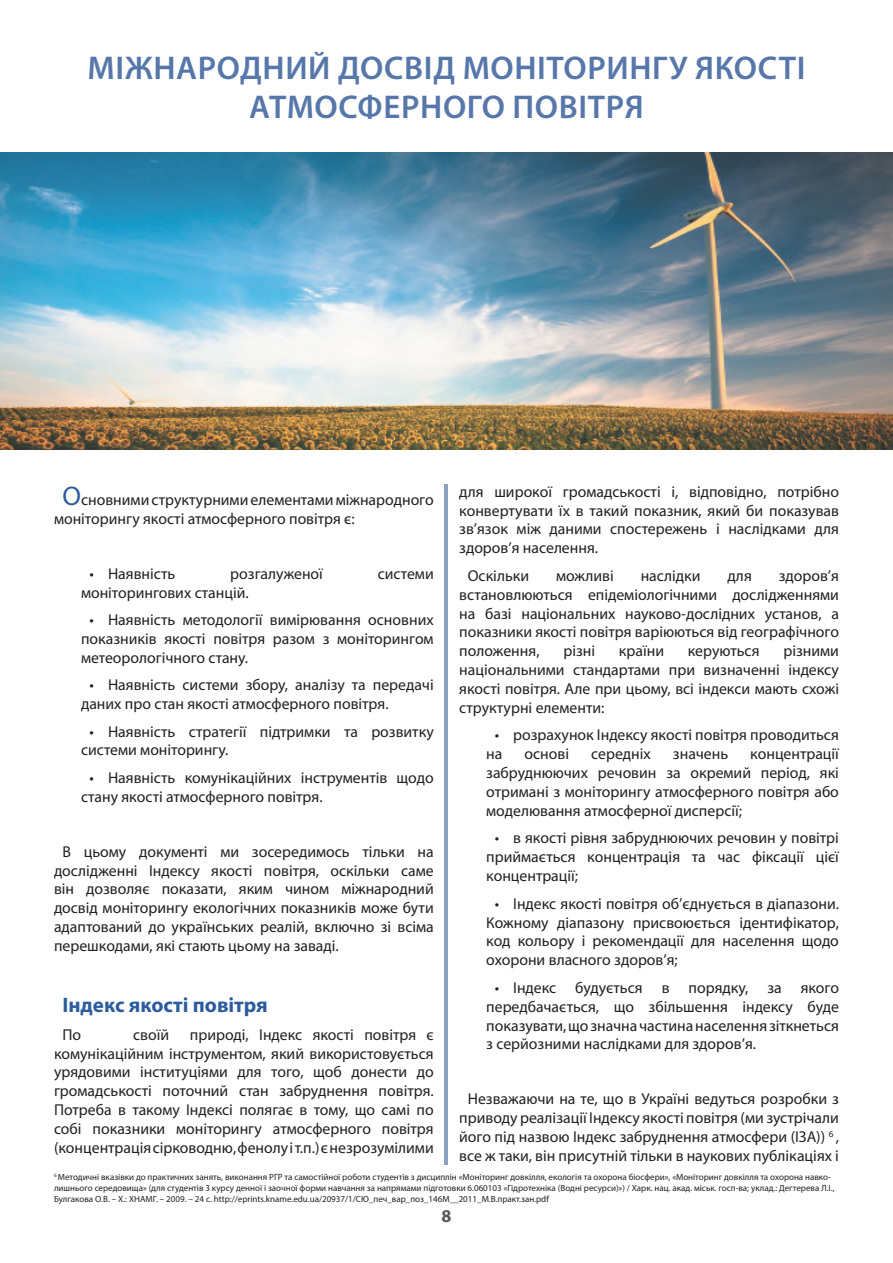
<style>
.page{position:relative;width:893px;height:1263px;background:#fff}
.page>*{position:absolute;margin:0;border:0;box-sizing:border-box;transform-origin:0 0}
.t1{font:600 33px/39.6px "Myriad Pro";letter-spacing:.02em;color:#5777ab;text-align:center}
.t2{font:700 21px "Myriad Pro";color:#2c5c9d}
.t3{font:700 18px "Myriad Pro";color:#57585a}
.t4{font:15.75px/18.9px "Myriad Pro";color:#231f20;text-align:justify}
.t5{font:9px/10.8px "Myriad Pro";color:#231f20}
.s1{font-size:27px;color:#2c5c9d}
</style>
<div class="page">
<hr style="left:445px;top:485px;width:3px;height:680px;background:#8ba2c3">
<img style="left:0;top:152px;width:893px;height:298px">
<h1 class="t1" style="left:88px;top:47px;width:719px">МІЖНАРОДНИЙ ДОСВІД МОНІТОРИНГУ ЯКОСТІ<br>АТМОСФЕРНОГО ПОВІТРЯ</h1>
<p class="t4" style="left:54px;top:490px;width:381px;text-indent:9px"><span class="s1">О</span>сновними структурними елементами міжнародного моніторингу якості атмосферного повітря є:</p>
<p class="t4" style="left:90px;top:564px;width:87px">• Наявність</p>
<p class="t4" style="left:230px;top:564px;width:94px">розгалуженої</p>
<p class="t4" style="left:378px;top:564px;width:57px">системи</p>
<p class="t4" style="left:81px;top:583px;width:169px">моніторингових станцій.</p>
<p class="t4" style="left:81px;top:610px;width:354px;text-indent:9px">• Наявність методології вимірювання основних показників якості повітря разом з моніторингом метеорологічного стану.</p>
<p class="t4" style="left:81px;top:675px;width:354px;text-indent:9px">• Наявність системи збору, аналізу та передачі даних про стан якості атмосферного повітря.</p>
<p class="t4" style="left:81px;top:722px;width:354px;text-indent:9px">• Наявність стратегії підтримки та розвитку системи моніторингу.</p>
<p class="t4" style="left:81px;top:768px;width:354px;text-indent:9px">• Наявність комунікаційних інструментів щодо стану якості атмосферного повітря.</p>
<p class="t4" style="left:54px;top:842px;width:381px;text-indent:9px">В цьому документі ми зосередимось тільки на дослідженні Індексу якості повітря, оскільки саме він дозволяє показати, яким чином міжнародний досвід моніторингу екологічних показників може бути адаптований до українських реалій, включно зі всіма перешкодами, які стають цьому на заваді.</p>
<h2 class="t2" style="left:63px;top:991px;width:207px">Індекс якості повітря</h2>
<p class="t4" style="left:63px;top:1025px;width:20px">По</p>
<p class="t4" style="left:133px;top:1025px;width:37px">своїй</p>
<p class="t4" style="left:54px;top:1025px;width:381px;text-indent:136px">природі, Індекс якості повітря є комунікаційним інструментом, який використовується урядовими інституціями для того, щоб донести до громадськості поточний стан забруднення повітря.<br>Потреба в такому Індексі полягає в тому, що самі по собі показники моніторингу атмосферного повітря (концентрація сірководню, фенолу і т.п.) є незрозумілими</p>
<p class="t4" style="left:459px;top:482px;width:381px">для широкої громадськості і, відповідно, потрібно конвертувати їх в такий показник, який би показував зв’язок між даними спостережень і наслідками для здоров’я населення.</p>
<p class="t4" style="left:468px;top:566px;width:63px">Оскільки</p>
<p class="t4" style="left:556px;top:566px;width:59px">можливі</p>
<p class="t4" style="left:641px;top:566px;width:61px">наслідки</p>
<p class="t4" style="left:727px;top:566px;width:26px">для</p>
<p class="t4" style="left:459px;top:566px;width:381px;text-indent:319px">здоров’я встановлюються епідеміологічними дослідженнями на базі національних науково-дослідних установ, а показники якості повітря варіюються від географічного положення,</p>
<p class="t4" style="left:459px;top:641px;width:381px;text-indent:324px">різними національними стандартами при визначенні індексу якості повітря. Але при цьому, всі індекси мають схожі структурні елементи:</p>
<p class="t4" style="left:486px;top:725px;width:354px;text-indent:9px">• розрахунок Індексу якості повітря проводиться на</p>
<p class="t4" style="left:563px;top:641px;width:33px">різні</p>
<p class="t4" style="left:619px;top:641px;width:47px">країни</p>
<p class="t4" style="left:688px;top:641px;width:73px">керуються</p>
<p class="t4" style="left:486px;top:744px;width:354px;text-indent:264px">концентрації забруднюючих речовин за окремий період, які отримані з моніторингу атмосферного повітря або моделювання атмосферної дисперсії;</p>
<p class="t4" style="left:486px;top:828px;width:354px;text-indent:9px">• в якості рівня забруднюючих речовин у повітрі приймається концентрація та час фіксації цієї концентрації;</p>
<p class="t4" style="left:486px;top:894px;width:354px;text-indent:9px">• Індекс якості повітря об’єднується в діапазони.<br>Кожному діапазону присвоюється ідентифікатор, код кольору і рекомендації для населення щодо охорони власного здоров’я;</p>
<p class="t4" style="left:486px;top:978px;width:354px;text-indent:9px">• Індекс будується в порядку, за якого передбачається, що збільшення індексу буде показувати, що значна частина населення зіткнеться з серйозними наслідками для здоров’я.</p>
<p class="t4" style="left:525px;top:744px;width:46px">основі</p>
<p class="t4" style="left:591px;top:744px;width:61px">середніх</p>
<p class="t4" style="left:673px;top:744px;width:57px">значень</p>
<p class="t4" style="left:459px;top:1089px;width:381px;text-align:center">Незважаючи на те, що в Україні ведуться розробки з приводу реалізації Індексу якості повітря (ми зустрічали його під назвою Індекс забруднення атмосфери (ІЗА)) <sup>6</sup> , все ж таки, він присутній тільки в наукових публікаціях і</p>
<p class="t5" style="left:54px;top:1172px;width:782px"><sup>6</sup> Методичні вказівки до практичних занять, виконання РГР та самостійної роботи студентів з дисциплін «Моніторинг довкілля, екологія та охорона біосфери», «Моніторинг довкілля та охорона навко&shy;лишнього середовища» (для студентів 3 курсу денної і заочної форми навчання за напрямами підготовки 6.060103 «Гідротехніка (Водні ресурси)») / Харк. нац. акад. міськ. госп-ва; уклад.: Дегтерева Л.І.,<br>Булгакова О.В. – Х.: ХНАМГ. – 2009. – 24 с. http://eprints.kname.edu.ua/20937/1/СЮ_печ_вар_поз_146М__2011_М.В.практ.зан.pdf</p>
<p class="t3" style="left:441px;top:1205px;width:11px">8</p>
</div>
